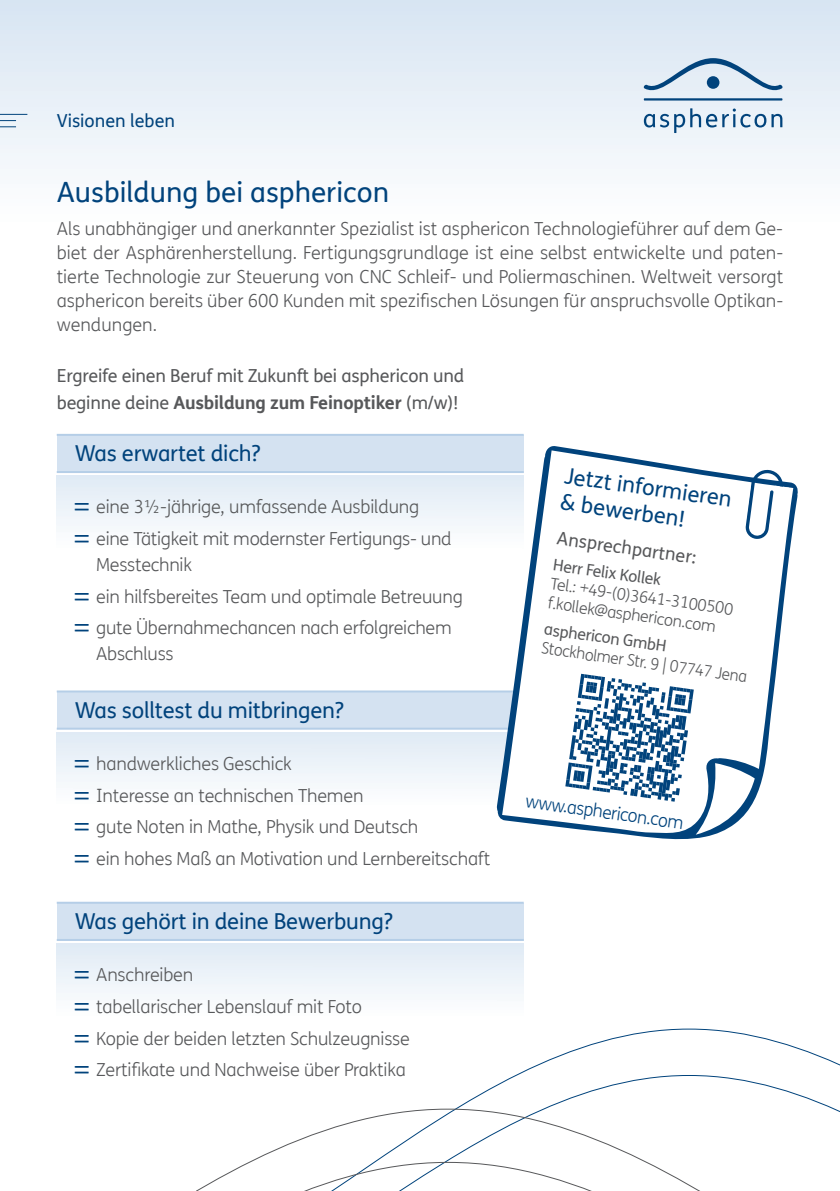
<style>
.page{position:relative;width:840px;height:1191px;background:#fff}
.page>*{position:absolute;margin:0;border:0;box-sizing:border-box;transform-origin:0 0}
.t1{font:28px "FS Me Pro";color:#01437c}
.t2{font:22px/26.4px "FS Me Pro";letter-spacing:-.01em;color:#01437c}
.t3{font:300 18px/31.6px "FS Me Pro";letter-spacing:-.01em;color:#57585a}
.t4{font:18px/27px "FS Me Pro";letter-spacing:-.01em;color:#57585a}
.t5{font:300 18px "FS Me Pro";color:#01437c;scale:.96 1}
.t6{font:18px "FS Me Pro";color:#01437c}
.t7{font:300 16px/19.2px "FS Me Pro";color:#57585a}
.t8{font:16px "FS Me Pro";color:#57585a}
.t9{font:300 16px "FS Me Pro";color:#57585a;scale:.96 1}
.s1{font-weight:700}
.s2{font-size:28px;color:#01437c}
</style>
<div class="page">
<div style="left:0;top:0;width:839px;height:226px;background:linear-gradient(to bottom,#d7e4f2,#feffff)"></div>
<svg style="left:456px;top:1028px;width:383px;height:80px"></svg>
<svg style="left:197px;top:1108px;width:642px;height:83px"></svg>
<svg style="left:643px;top:108px;width:139px;height:25px;background:#bed0e1"></svg>
<svg style="left:643px;top:58px;width:139px;height:43px;background:#b9cdde"></svg>
<svg style="left:0;top:114px;width:27px;height:13px"></svg>
<div style="left:57px;top:435px;width:466px;height:37px;background:#d4e2f1"></div>
<hr style="left:57px;top:434px;width:466px;height:2px;background:#b5cee7">
<hr style="left:57px;top:471px;width:466px;height:2px;background:#b5cee7">
<div style="left:57px;top:475px;width:466px;height:81px;background:linear-gradient(to bottom,#dfeaf5,#fff)"></div>
<div style="left:57px;top:691px;width:466px;height:38px;background:#d4e2f1"></div>
<hr style="left:57px;top:690px;width:466px;height:2px;background:#b5cee7">
<hr style="left:57px;top:727px;width:466px;height:2px;background:#b5cee7">
<div style="left:57px;top:732px;width:466px;height:81px;background:linear-gradient(to bottom,#dfeaf5,#fff)"></div>
<div style="left:57px;top:902px;width:466px;height:38px;background:#d4e2f1"></div>
<hr style="left:57px;top:901px;width:466px;height:2px;background:#b5cee7">
<hr style="left:57px;top:939px;width:466px;height:2px;background:#b5cee7">
<div style="left:57px;top:943px;width:466px;height:81px;background:linear-gradient(to bottom,#dfeaf5,#fff)"></div>
<svg style="left:490px;top:445px;width:89px;height:368px"></svg>
<svg style="left:497px;top:450px;width:301px;height:378px"></svg>
<svg style="left:725px;top:469px;width:64px;height:94px"></svg>
<svg style="left:565px;top:674px;width:190px;height:166px"></svg>
<p class="t6" style="left:57px;top:108px;width:120px">Visionen leben</p>
<h1 class="t1" style="left:57px;top:173px;width:333px">Ausbildung bei asphericon</h1>
<p class="t3" style="left:57px;top:216px;width:727px;line-height:24px;text-align:justify">Als unabhängiger und anerkannter Spezialist ist asphericon Technologieführer auf dem Ge&shy;biet der Asphärenherstellung. Fertigungsgrundlage ist eine selbst entwickelte und paten&shy;tierte Technologie zur Steuerung von CNC Schleif- und Poliermaschinen. Weltweit versorgt asphericon bereits über 600 Kunden mit spezifischen Lösungen für anspruchsvolle Optikan&shy;wendungen.</p>
<p class="t4" style="left:57px;top:362px;width:409px">Ergreife einen Beruf mit Zukunft bei asphericon und beginne deine <span class="s1">Ausbildung zum Feinoptiker</span> (m/w)!</p>
<p class="t2" style="left:75px;top:440px;width:187px">Was erwartet dich?</p>
<p class="t3" style="left:74px;top:491px;width:379px"><span class="s2">=</span> eine 3½-jährige, umfassende Ausbildung<br><span class="s2">=</span> eine Tätigkeit mit modernster Fertigungs- und</p>
<p class="t3" style="left:74px;top:548px;width:390px;text-indent:23px">Messtechnik<br><span class="s2">=</span> ein hilfsbereites Team und optimale Betreuung <span class="s2">=</span> gute Übernahmechancen nach erfolgreichem</p>
<p class="t3" style="left:96px;top:638px;width:79px">Abschluss</p>
<p class="t2" style="left:75px;top:696px;width:270px">Was solltest du mitbringen?</p>
<p class="t3" style="left:74px;top:747px;width:418px"><span class="s2">=</span> handwerkliches Geschick<br><span class="s2">=</span> Interesse an technischen Themen<br><span class="s2">=</span> gute Noten in Mathe, Physik und Deutsch<br><span class="s2">=</span> ein hohes Maß an Motivation und Lernbereitschaft</p>
<p class="t2" style="left:75px;top:907px;width:319px">Was gehört in deine Bewerbung?</p>
<p class="t3" style="left:74px;top:958px;width:337px"><span class="s2">=</span> Anschreiben<br><span class="s2">=</span> tabellarischer Lebenslauf mit Foto<br><span class="s2">=</span> Kopie der beiden letzten Schulzeugnisse <span class="s2">=</span> Zertifikate und Nachweise über Praktika</p>
<p class="t2" style="left:566px;top:462px;width:170px;rotate:8deg">Jetzt informieren &amp; bewerben!</p>
<p class="t4" style="left:558px;top:524px;width:142px;rotate:8deg">Ansprechpartner:</p>
<p class="t8" style="left:554px;top:554px;width:110px;rotate:8deg">Herr Felix Kollek</p>
<p class="t7" style="left:551px;top:574px;width:186px;rotate:8deg">Tel.: +49-(0)3641-3100500 f.kollek@asphericon.com</p>
<p class="t8" style="left:545px;top:618px;width:125px;rotate:8deg">asphericon GmbH</p>
<p class="t9" style="left:543px;top:637px;width:217px;rotate:8deg">Stockholmer Str. 9 | 07747 Jena</p>
<p class="t5" style="left:527px;top:788px;width:168px;rotate:8deg">www.asphericon.com</p>
</div>
